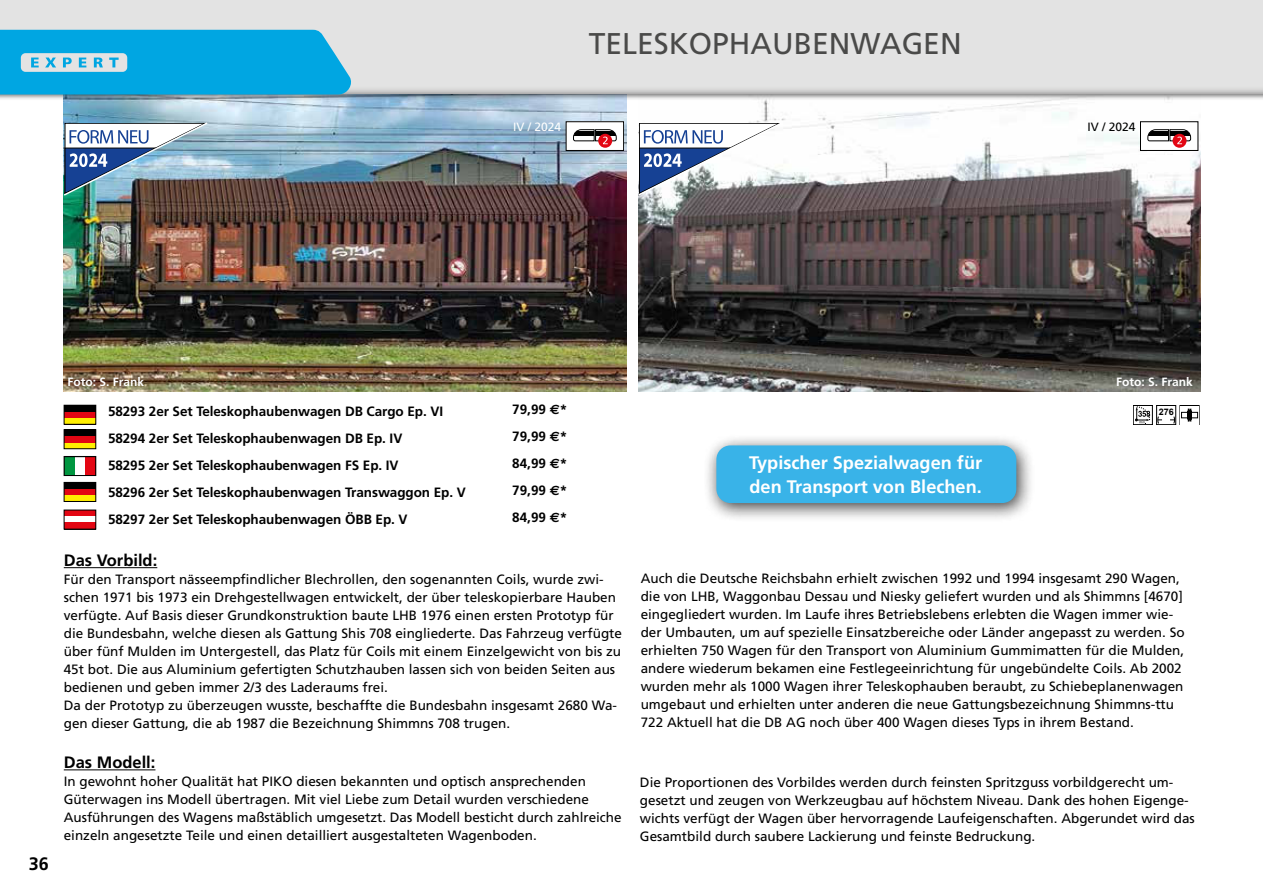
<style>
.page{position:relative;width:1263px;height:893px;background:#fff}
.page>*{position:absolute;margin:0;border:0;box-sizing:border-box;transform-origin:0 0}
.t1{font:30px "Frutiger LT Std";color:#4a4a49}
.t2{font:700 18.15px/23.1px "Frutiger LT Std";color:#fff}
.t3{font:700 18px "Frutiger LT Std";color:#000}
.t4{font:700 16.5px "Frutiger LT Std";color:#000}
.t5{font:13.5px/18px "Frutiger LT Std";color:#000}
.t6{font:700 13.5px/27.6px "Frutiger LT Std";letter-spacing:-.005em;color:#000}
.t7{font:700 12px "Frutiger LT Std";color:#fff}
.t8{font:12px "Frutiger LT Std";color:#fff}
.t9{font:12px "Frutiger LT Std";color:#000}
.s1{font-family:"Euro Sans Std"}
</style>
<div class="page">
<img style="left:64px;top:100px;width:562px;height:292px">
<img style="left:638px;top:100px;width:562px;height:292px">
<svg style="left:66px;top:407px;width:28px;height:15px"></svg>
<div style="left:64px;top:405px;width:32px;height:19px;border:1px solid #000"></div>
<svg style="left:66px;top:484px;width:28px;height:16px"></svg>
<div style="left:64px;top:482px;width:32px;height:20px;border:1px solid #000"></div>
<svg style="left:66px;top:512px;width:28px;height:15px"></svg>
<svg style="left:66px;top:431px;width:28px;height:16px"></svg>
<div style="left:64px;top:429px;width:32px;height:20px;border:1px solid #000"></div>
<div style="left:64px;top:457px;width:11px;height:18px;background:#009640"></div>
<div style="left:85px;top:457px;width:11px;height:18px;background:#e30613"></div>
<div style="left:64px;top:456px;width:32px;height:20px;border:1px solid #000"></div>
<img style="left:64px;top:122px;width:143px;height:74px">
<svg style="left:638px;top:122px;width:144px;height:74px"></svg>
<div style="left:1156px;top:405px;width:20px;height:20px;border:1px solid #000"></div>
<div style="left:1133px;top:405px;width:19px;height:20px;border:1px solid #000"></div>
<svg style="left:1135px;top:406px;width:15px;height:18px"></svg>
<div style="left:1180px;top:405px;width:19px;height:20px;border:1px solid #000"></div>
<div style="left:1180px;top:406px;width:18px;height:18px;background:#fff"></div>
<svg style="left:1181px;top:408px;width:17px;height:14px"></svg>
<div style="left:703px;top:433px;width:332px;height:89px;background:#000;opacity:.75"></div>
<div style="left:716px;top:445px;width:300px;height:58px;background:#39b3e8;border-radius:14px"></div>
<div style="left:566px;top:122px;width:58px;height:29px;background:#fff"></div>
<div style="left:566px;top:122px;width:58px;height:29px;border:1px solid #000"></div>
<svg style="left:598px;top:134px;width:14px;height:14px"></svg>
<svg style="left:573px;top:129px;width:44px;height:15px"></svg>
<div style="left:1140px;top:122px;width:58px;height:29px;background:#fff"></div>
<div style="left:1140px;top:122px;width:58px;height:29px;border:1px solid #000"></div>
<svg style="left:1172px;top:134px;width:14px;height:14px"></svg>
<svg style="left:1147px;top:129px;width:44px;height:15px"></svg>
<hr style="left:64px;top:567px;width:93px;height:1px;background:#000">
<hr style="left:64px;top:769px;width:91px;height:1px;background:#000">
<div style="left:0;top:0;width:1263px;height:100px;background:#000;opacity:.5"></div>
<div style="left:0;top:0;width:1263px;height:94px;background:#e3e3e3"></div>
<svg style="left:0;top:30px;width:354px;height:65px;background:#1aace1"></svg>
<svg style="left:1157px;top:409px;width:18px;height:15px"></svg>
<h1 class="t1" style="left:589px;top:27px;width:374px">TELESKOPHAUBENWAGEN</h1>
<p class="t8" style="left:513px;top:120px;width:50px">IV / 2024</p>
<p class="t9" style="left:1087px;top:120px;width:50px">IV / 2024</p>
<h3 class="t3" style="left:29px;top:854px;width:22px">36</h3>
<p class="t7" style="left:68px;top:375px;width:78px">Foto: S. Frank</p>
<p class="t7" style="left:1116px;top:375px;width:78px">Foto: S. Frank</p>
<p class="t6" style="left:108px;top:398px;width:337px">58293 2er Set Teleskophaubenwagen DB Cargo Ep. VI</p>
<p class="t6" style="left:512px;top:396px;width:57px">79,99 <span class="s1">€</span>*</p>
<p class="t6" style="left:108px;top:425px;width:296px;line-height:27.2px">58294 2er Set Teleskophaubenwagen DB Ep. IV<br>58295 2er Set Teleskophaubenwagen FS Ep. IV</p>
<p class="t6" style="left:108px;top:478px;width:359px">58296 2er Set Teleskophaubenwagen Transwaggon Ep. V<br>58297 2er Set Teleskophaubenwagen ÖBB Ep. V</p>
<p class="t6" style="left:512px;top:423px;width:57px;line-height:27.2px">79,99 <span class="s1">€</span>*<br>84,99 <span class="s1">€</span>*</p>
<p class="t6" style="left:512px;top:477px;width:57px">79,99 <span class="s1">€</span>*<br>84,99 <span class="s1">€</span>*</p>
<h2 class="t2" style="left:749px;top:452px;width:234px">Typischer Spezialwagen für den Transport von Blechen.</h2>
<p class="t4" style="left:64px;top:551px;width:95px">Das Vorbild:</p>
<p class="t5" style="left:64px;top:570px;width:560px">Für den Transport nässeempfindlicher Blechrollen, den sogenannten Coils, wurde zwi&shy;schen 1971 bis 1973 ein Drehgestellwagen entwickelt, der über teleskopierbare Hauben verfügte. Auf Basis dieser Grundkonstruktion baute LHB 1976 einen ersten Prototyp für die Bundesbahn, welche diesen als Gattung Shis 708 eingliederte. Das Fahrzeug verfügte über fünf Mulden im Untergestell, das Platz für Coils mit einem Einzelgewicht von bis zu 45t bot. Die aus Aluminium gefertigten Schutzhauben lassen sich von beiden Seiten aus bedienen und geben immer 2/3 des Laderaums frei.<br>Da der Prototyp zu überzeugen wusste, beschaffte die Bundesbahn insgesamt 2680 Wa&shy;gen dieser Gattung, die ab 1987 die Bezeichnung Shimmns 708 trugen.</p>
<p class="t5" style="left:641px;top:570px;width:545px">Auch die Deutsche Reichsbahn erhielt zwischen 1992 und 1994 insgesamt 290 Wagen, die von LHB, Waggonbau Dessau und Niesky geliefert wurden und als Shimmns [4670] eingegliedert wurden. Im Laufe ihres Betriebslebens erlebten die Wagen immer wie&shy;der Umbauten, um auf spezielle Einsatzbereiche oder Länder angepasst zu werden. So erhielten 750 Wagen für den Transport von Aluminium Gummimatten für die Mulden, andere wiederum bekamen eine Festlegeeinrichtung für ungebündelte Coils. Ab 2002 wurden mehr als 1000 Wagen ihrer Teleskophauben beraubt, zu Schiebeplanenwagen umgebaut und erhielten unter anderen die neue Gattungsbezeichnung Shimmns-ttu 722 Aktuell hat die DB AG noch über 400 Wagen dieses Typs in ihrem Bestand.</p>
<p class="t4" style="left:64px;top:753px;width:93px">Das Modell:</p>
<p class="t5" style="left:64px;top:773px;width:559px">In gewohnt hoher Qualität hat PIKO diesen bekannten und optisch ansprechenden Güterwagen ins Modell übertragen. Mit viel Liebe zum Detail wurden verschiedene Ausführungen des Wagens maßstäblich umgesetzt. Das Modell besticht durch zahlreiche einzeln angesetzte Teile und einen detailliert ausgestalteten Wagenboden.</p>
<p class="t5" style="left:640px;top:773px;width:556px">Die Proportionen des Vorbildes werden durch feinsten Spritzguss vorbildgerecht um&shy;gesetzt und zeugen von Werkzeugbau auf höchstem Niveau. Dank des hohen Eigenge&shy;wichts verfügt der Wagen über hervorragende Laufeigenschaften. Abgerundet wird das Gesamtbild durch saubere Lackierung und feinste Bedruckung.</p>
</div>
